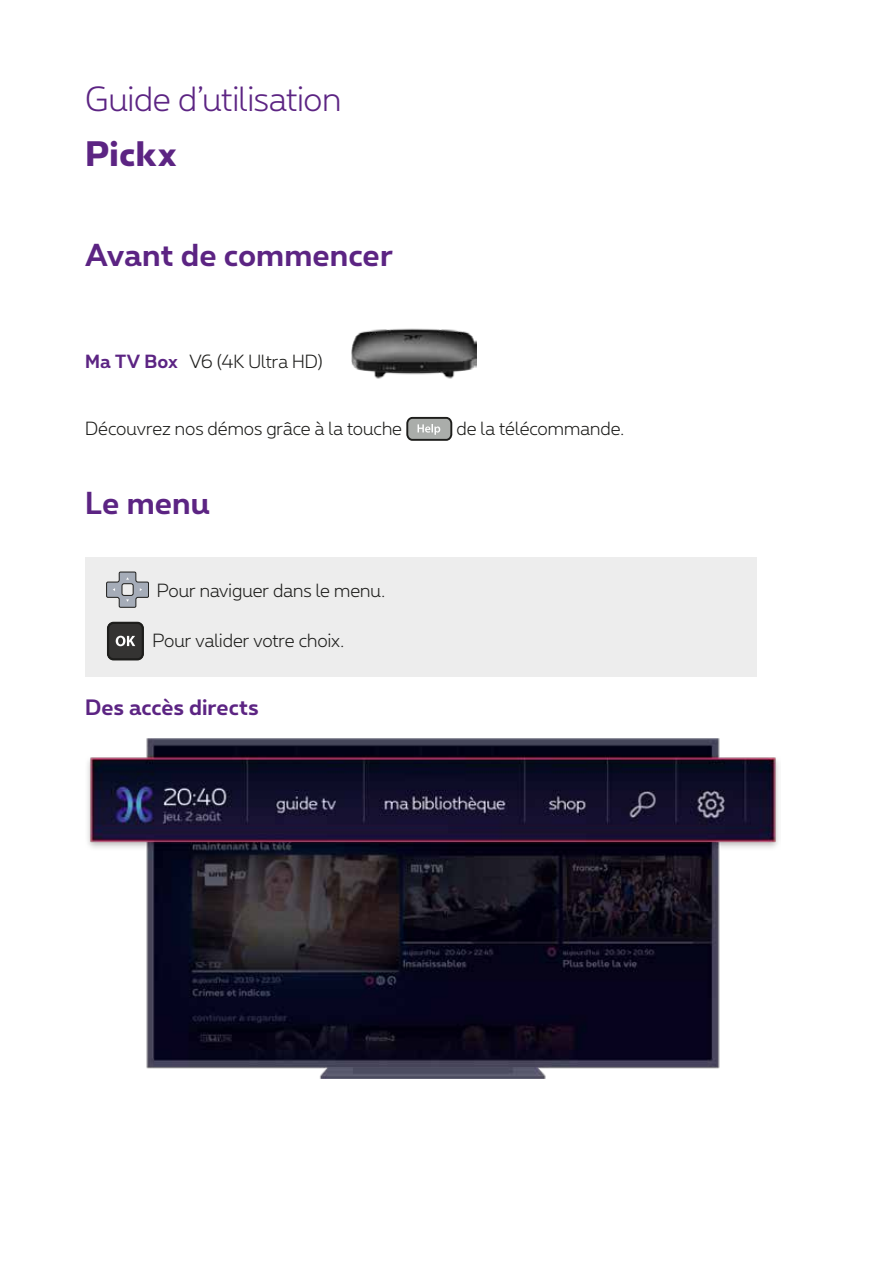
<style>
.page{position:relative;width:893px;height:1263px;background:#fff}
.page>*{position:absolute;margin:0;border:0;box-sizing:border-box;transform-origin:0 0}
.t1{font:300 33px "Proximus";letter-spacing:-.005em;color:#5c2483}
.t2{font:800 33px "Proximus";color:#5c2483}
.t3{font:700 30px "Proximus";color:#5c2483}
.t4{font:700 21px "Proximus";letter-spacing:.005em;color:#5c2483}
.t5{font:300 18px "Proximus";color:#1d1d1b}
.s1{font-weight:700;color:#5c2483}
</style>
<div class="page">
<div style="left:85px;top:557px;width:672px;height:69px;background:#ededed"></div>
<div style="left:85px;top:607px;width:672px;height:70px;background:#ededed"></div>
<img style="left:351px;top:328px;width:125px;height:51px">
<div style="left:406px;top:417px;width:46px;height:24px;background:#aaadaa;border:2px solid #1d1d1b;border-radius:5px"></div>
<svg style="left:418px;top:424px;width:22px;height:11px"></svg>
<svg style="left:106px;top:571px;width:43px;height:37px"></svg>
<svg style="left:107px;top:622px;width:37px;height:38px"></svg>
<img style="left:87px;top:738px;width:692px;height:341px">
<h1 class="t1" style="left:85px;top:77px;width:258px">Guide d’utilisation</h1>
<h1 class="t2" style="left:85px;top:129px;width:93px">Pickx</h1>
<h2 class="t3" style="left:85px;top:232px;width:309px">Avant de commencer</h2>
<p class="t5" style="left:85px;top:349px;width:240px"><span class="s1">Ma TV Box</span> V6 (4K Ultra HD)</p>
<p class="t5" style="left:85px;top:416px;width:319px">Découvrez nos démos grâce à la touche</p>
<p class="t5" style="left:456px;top:416px;width:169px">de la télécommande.</p>
<h2 class="t3" style="left:85px;top:481px;width:126px">Le menu</h2>
<p class="t5" style="left:157px;top:578px;width:230px">Pour naviguer dans le menu.</p>
<p class="t5" style="left:152px;top:628px;width:193px">Pour valider votre choix.</p>
<p class="t4" style="left:85px;top:692px;width:175px">Des accès directs</p>
</div>
